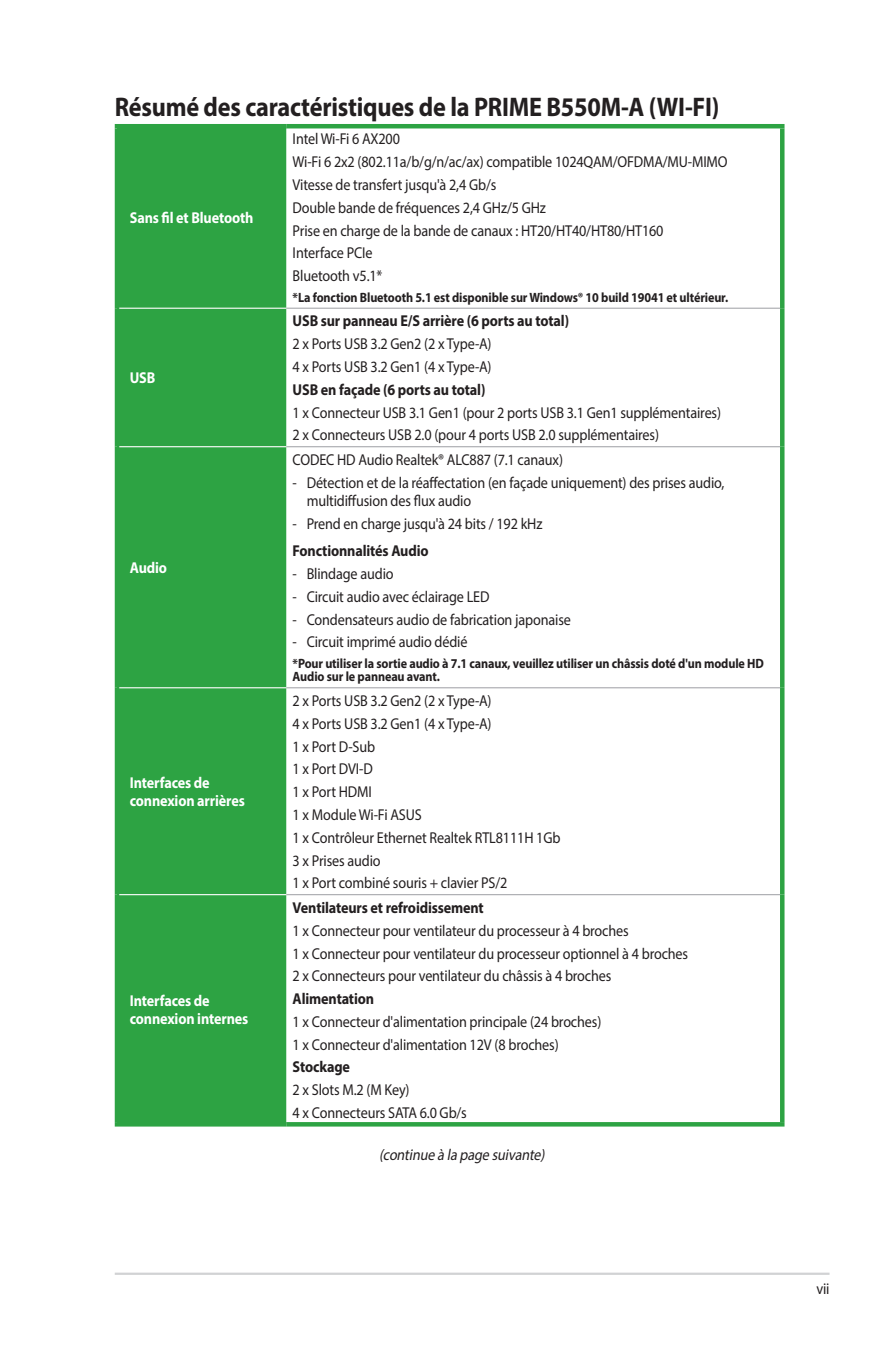
<style>
.page{position:relative;width:893px;height:1346px;background:#fff}
.page>*{position:absolute;margin:0;border:0;box-sizing:border-box;transform-origin:0 0}
.t1{font:700 27px "Myriad Pro";letter-spacing:-.01em;color:#231f20;scale:.9 1}
.t2{font:15.75px/22.7px "Myriad Pro";letter-spacing:-.01em;color:#231f20;scale:.9 1}
.t3{font:700 15.75px "Myriad Pro";letter-spacing:-.01em;color:#231f20;scale:.9 1}
.t4{font:700 15.75px/18px "Myriad Pro";letter-spacing:-.01em;color:#fff;scale:.9 1}
.t5{font:italic 15.75px "Myriad Pro";color:#231f20;scale:.9 1}
.t6{font:700 13.5px/13.5px "Myriad Pro";letter-spacing:-.01em;color:#231f20;scale:.9 1}
</style>
<div class="page">
<hr style="left:115px;top:1272px;width:714px;height:3px;background:#d1d2d4">
<div style="left:119px;top:128px;width:167px;height:994px;background:#2da343"></div>
<hr style="left:286px;top:124px;width:498px;height:4px;background:#2da343">
<hr style="left:780px;top:128px;width:4px;height:180px;background:#2da343">
<hr style="left:780px;top:308px;width:4px;height:139px;background:#2da343">
<hr style="left:780px;top:447px;width:4px;height:241px;background:#2da343">
<hr style="left:780px;top:688px;width:4px;height:206px;background:#2da343">
<hr style="left:780px;top:894px;width:4px;height:228px;background:#2da343">
<svg style="left:286px;top:1122px;width:498px;height:4px;fill:#2da343"></svg>
<hr style="left:286px;top:308px;width:494px;height:1px;background:#a8a9ad">
<hr style="left:286px;top:446px;width:494px;height:1px;background:#a8a9ad">
<hr style="left:286px;top:687px;width:494px;height:1px;background:#a8a9ad">
<hr style="left:286px;top:894px;width:494px;height:1px;background:#a8a9ad">
<hr style="left:115px;top:124px;width:171px;height:4px;background:#2da343">
<hr style="left:115px;top:128px;width:4px;height:180px;background:#2da343">
<hr style="left:115px;top:308px;width:4px;height:139px;background:#2da343">
<hr style="left:115px;top:447px;width:4px;height:241px;background:#2da343">
<hr style="left:115px;top:688px;width:4px;height:206px;background:#2da343">
<hr style="left:115px;top:894px;width:4px;height:228px;background:#2da343">
<hr style="left:115px;top:1122px;width:171px;height:4px;background:#2da343">
<hr style="left:119px;top:308px;width:167px;height:1px;background:#fff">
<hr style="left:119px;top:446px;width:167px;height:1px;background:#fff">
<hr style="left:119px;top:687px;width:167px;height:1px;background:#fff">
<hr style="left:119px;top:894px;width:167px;height:1px;background:#fff">
<h1 class="t1" style="left:115px;top:89px;width:673px">Résumé des caractéristiques de la PRIME B550M-A (WI-FI)</h1>
<p class="t4" style="left:130px;top:208px;width:139px">Sans fil et Bluetooth</p>
<p class="t4" style="left:130px;top:368px;width:30px">USB</p>
<p class="t4" style="left:130px;top:558px;width:43px">Audio</p>
<p class="t4" style="left:130px;top:773px;width:129px">Interfaces de connexion arrières</p>
<p class="t4" style="left:130px;top:991px;width:133px">Interfaces de connexion internes</p>
<p class="t2" style="left:293px;top:128px;width:485px">Intel Wi-Fi 6 AX200<br>Wi-Fi 6 2x2 (802.11a/b/g/n/ac/ax) compatible 1024QAM/OFDMA/MU-MIMO Vitesse de transfert jusqu'à 2,4 Gb/s<br>Double bande de fréquences 2,4 GHz/5 GHz<br>Prise en charge de la bande de canaux : HT20/HT40/HT80/HT160<br>Interface PCIe<br>Bluetooth v5.1*</p>
<p class="t6" style="left:293px;top:290px;width:485px">*La fonction Bluetooth 5.1 est disponible sur Windows® 10 build 19041 et ultérieur.</p>
<p class="t3" style="left:293px;top:311px;width:309px">USB sur panneau E/S arrière (6 ports au total)</p>
<p class="t2" style="left:293px;top:332px;width:223px">2 x Ports USB 3.2 Gen2 (2 x Type-A)<br>4 x Ports USB 3.2 Gen1 (4 x Type-A)</p>
<p class="t3" style="left:293px;top:379px;width:216px">USB en façade (6 ports au total)</p>
<p class="t2" style="left:293px;top:401px;width:478px">1 x Connecteur USB 3.1 Gen1 (pour 2 ports USB 3.1 Gen1 supplémentaires)<br>2 x Connecteurs USB 2.0 (pour 4 ports USB 2.0 supplémentaires)</p>
<p class="t2" style="left:293px;top:448px;width:302px">CODEC HD Audio Realtek® ALC887 (7.1 canaux)</p>
<p class="t2" style="left:307px;top:473px;width:466px;line-height:18px;text-indent:-14px">- Détection et de la réaffectation (en façade uniquement) des prises audio, multidiffusion des flux audio</p>
<p class="t2" style="left:293px;top:512px;width:279px">- Prend en charge jusqu'à 24 bits / 192 kHz</p>
<p class="t3" style="left:293px;top:540px;width:153px">Fonctionnalités Audio</p>
<p class="t2" style="left:293px;top:562px;width:114px">- Blindage audio</p>
<p class="t2" style="left:293px;top:585px;width:220px">- Circuit audio avec éclairage LED</p>
<p class="t2" style="left:293px;top:607px;width:311px">- Condensateurs audio de fabrication japonaise</p>
<p class="t2" style="left:293px;top:630px;width:196px">- Circuit imprimé audio dédié</p>
<p class="t6" style="left:293px;top:656px;width:525px">*Pour utiliser la sortie audio à 7.1 canaux, veuillez utiliser un châssis doté d'un module HD<br>Audio sur le panneau avant.</p>
<p class="t2" style="left:293px;top:689px;width:299px">2 x Ports USB 3.2 Gen2 (2 x Type-A)<br>4 x Ports USB 3.2 Gen1 (4 x Type-A)<br>1 x Port D-Sub<br>1 x Port DVI-D<br>1 x Port HDMI<br>1 x Module Wi-Fi ASUS<br>1 x Contrôleur Ethernet Realtek RTL8111H 1Gb<br>3 x Prises audio<br>1 x Port combiné souris + clavier PS/2</p>
<p class="t3" style="left:293px;top:897px;width:214px">Ventilateurs et refroidissement</p>
<p class="t2" style="left:293px;top:919px;width:441px">1 x Connecteur pour ventilateur du processeur à 4 broches<br>1 x Connecteur pour ventilateur du processeur optionnel à 4 broches<br>2 x Connecteurs pour ventilateur du châssis à 4 broches</p>
<p class="t3" style="left:293px;top:988px;width:92px">Alimentation</p>
<p class="t2" style="left:293px;top:1010px;width:345px">1 x Connecteur d'alimentation principale (24 broches)<br>1 x Connecteur d'alimentation 12V (8 broches)</p>
<p class="t3" style="left:293px;top:1057px;width:65px">Stockage</p>
<p class="t2" style="left:293px;top:1078px;width:195px">2 x Slots M.2 (M Key)<br>4 x Connecteurs SATA 6.0 Gb/s</p>
<p class="t5" style="left:379px;top:1145px;width:189px">(continue à la page suivante)</p>
<p class="t2" style="left:816px;top:1277px;width:16px">vii</p>
</div>
